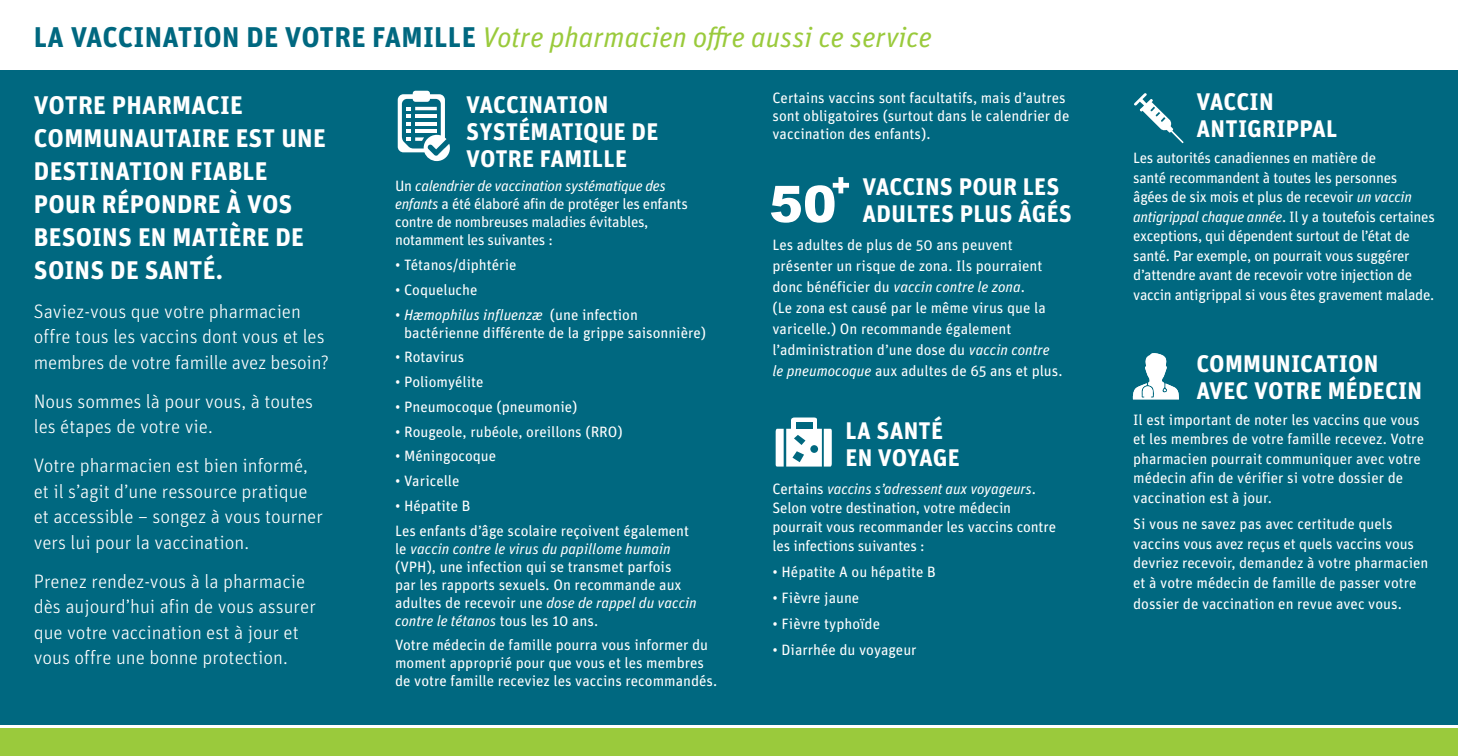
<style>
.page{position:relative;width:1458px;height:756px;background:#fff}
.page>*{position:absolute;margin:0;border:0;box-sizing:border-box;transform-origin:0 0}
.t1{font:italic 28.5px "Unit OT";color:#9aca3c}
.t2{font:700 25.5px/33px "Unit OT";letter-spacing:.01em;color:#fff}
.t3{font:700 24px/27px "Unit OT";letter-spacing:.01em;color:#fff}
.t4{font:300 19.5px/25.5px "Unit OT";color:#fff}
.t5{font:15px/18px "Unit OT";color:#fff}
.t6{font:15px/19.5px "Unit OT";letter-spacing:-.02em;color:#fff}
.s1{font-weight:700;font-style:normal;color:#006880}
.s2{font-style:italic}
</style>
<div class="page">
<div style="left:0;top:70px;width:1458px;height:655px;background:#006880"></div>
<svg style="left:775px;top:417px;width:57px;height:50px"></svg>
<div style="left:810px;top:445px;width:8px;height:8px;background:#00687f;border-radius:50%"></div>
<svg style="left:771px;top:177px;width:78px;height:46px"></svg>
<svg style="left:1133px;top:353px;width:46px;height:46px"></svg>
<svg style="left:398px;top:91px;width:52px;height:70px"></svg>
<svg style="left:1134px;top:93px;width:50px;height:50px"></svg>
<div style="left:0;top:728px;width:1458px;height:28px;background:#9aca3c"></div>
<h1 class="t1" style="left:34px;top:20px;width:899px"><span class="s1">LA VACCINATION DE VOTRE FAMILLE</span> Votre pharmacien offre aussi ce service</h1>
<h2 class="t2" style="left:34px;top:88px;width:293px">VOTRE PHARMACIE<br>COMMUNAUTAIRE EST UNE<br>DESTINATION FIABLE<br>POUR RÉPONDRE À VOS<br>BESOINS EN MATIÈRE DE<br>SOINS DE SANTÉ.</h2>
<h3 class="t4" style="left:34px;top:299px;width:297px">Saviez-vous que votre pharmacien offre tous les vaccins dont vous et les membres de votre famille avez besoin?</h3>
<h3 class="t4" style="left:34px;top:389px;width:281px">Nous sommes là pour vous, à toutes les étapes de votre vie.</h3>
<h3 class="t4" style="left:34px;top:453px;width:291px">Votre pharmacien est bien informé, et il s’agit d’une ressource pratique et accessible – songez à vous tourner vers lui pour la vaccination.</h3>
<h3 class="t4" style="left:34px;top:569px;width:284px">Prenez rendez-vous à la pharmacie dès aujourd’hui afin de vous assurer que votre vaccination est à jour et vous offre une bonne protection.</h3>
<h3 class="t3" style="left:466px;top:91px;width:194px">VACCINATION<br>SYSTÉMATIQUE DE<br>VOTRE FAMILLE</h3>
<p class="t6" style="left:395px;top:177px;width:294px;line-height:18px">Un <span class="s2">calendrier de vaccination systématique des enfants</span> a été élaboré afin de protéger les enfants contre de nombreuses maladies évitables, notamment les suivantes :</p>
<p class="t5" style="left:395px;top:256px;width:123px">• Tétanos/diphtérie</p>
<p class="t5" style="left:395px;top:280px;width:84px">• Coqueluche</p>
<p class="t5" style="left:404px;top:305px;width:304px;text-indent:-9px">• <span class="s2">Hæmophilus influenzæ</span> (une infection bactérienne différente de la grippe saisonnière)</p>
<p class="t5" style="left:395px;top:348px;width:71px">• Rotavirus</p>
<p class="t5" style="left:395px;top:373px;width:90px">• Poliomyélite</p>
<p class="t5" style="left:395px;top:397px;width:184px">• Pneumocoque (pneumonie)</p>
<p class="t5" style="left:395px;top:422px;width:229px">• Rougeole, rubéole, oreillons (RRO)</p>
<p class="t5" style="left:395px;top:447px;width:103px">• Méningocoque</p>
<p class="t5" style="left:395px;top:472px;width:66px">• Varicelle</p>
<p class="t5" style="left:395px;top:493px;width:296px;line-height:24.8px">• Hépatite B<br>Les enfants d’âge scolaire reçoivent également</p>
<p class="t5" style="left:395px;top:539px;width:303px">le <span class="s2">vaccin contre le virus du papillome humain </span>(VPH), une infection qui se transmet parfois<br>par les rapports sexuels. On recommande aux adultes de recevoir une <span class="s2">dose de rappel du vaccin contre le tétanos</span> tous les 10 ans.</p>
<p class="t5" style="left:395px;top:636px;width:324px">Votre médecin de famille pourra vous informer du moment approprié pour que vous et les membres de votre famille receviez les vaccins recommandés.</p>
<p class="t5" style="left:772px;top:88px;width:298px">Certains vaccins sont facultatifs, mais d’autres sont obligatoires (surtout dans le calendrier de vaccination des enfants).</p>
<h3 class="t3" style="left:863px;top:173px;width:211px">VACCINS POUR LES<br>ADULTES PLUS ÂGÉS</h3>
<p class="t5" style="left:772px;top:234px;width:292px;line-height:21px">Les adultes de plus de 50 ans peuvent présenter un risque de zona. Ils pourraient donc bénéficier du <span class="s2">vaccin contre le zona</span>.<br>(Le zona est causé par le même virus que la varicelle.) On recommande également l’administration d’une dose du <span class="s2">vaccin contre le pneumocoque</span> aux adultes de 65 ans et plus.</p>
<h3 class="t3" style="left:846px;top:417px;width:115px">LA SANTÉ<br>EN VOYAGE</h3>
<p class="t5" style="left:772px;top:479px;width:285px;line-height:19.2px">Certains <span class="s2">vaccins s’adressent aux voyageurs</span>.<br>Selon votre destination, votre médecin pourrait vous recommander les vaccins contre les infections suivantes :</p>
<p class="t5" style="left:772px;top:563px;width:165px">• Hépatite A ou hépatite B</p>
<p class="t5" style="left:772px;top:589px;width:88px">• Fièvre jaune</p>
<p class="t5" style="left:772px;top:614px;width:109px">• Fièvre typhoïde</p>
<p class="t5" style="left:772px;top:640px;width:146px">• Diarrhée du voyageur</p>
<h3 class="t3" style="left:1197px;top:88px;width:142px">VACCIN<br>ANTIGRIPPAL</h3>
<p class="t6" style="left:1133px;top:148px;width:303px">Les autorités canadiennes en matière de<br>santé recommandent à toutes les personnes âgées de six mois et plus de recevoir <span class="s2">un vaccin antigrippal chaque année</span>. Il y a toutefois certaines exceptions, qui dépendent surtout de l’état de santé. Par exemple, on pourrait vous suggérer d’attendre avant de recevoir votre injection de vaccin antigrippal si vous êtes gravement malade.</p>
<h3 class="t3" style="left:1196px;top:350px;width:227px">COMMUNICATION<br>AVEC VOTRE MÉDECIN</h3>
<p class="t5" style="left:1133px;top:410px;width:292px;line-height:19.5px">Il est important de noter les vaccins que vous et les membres de votre famille recevez. Votre pharmacien pourrait communiquer avec votre médecin afin de vérifier si votre dossier de vaccination est à jour.</p>
<p class="t5" style="left:1133px;top:514px;width:297px;line-height:19.5px">Si vous ne savez pas avec certitude quels vaccins vous avez reçus et quels vaccins vous devriez recevoir, demandez à votre pharmacien et à votre médecin de famille de passer votre</p>
<p class="t5" style="left:1133px;top:594px;width:270px">dossier de vaccination en revue avec vous.</p>
</div>
